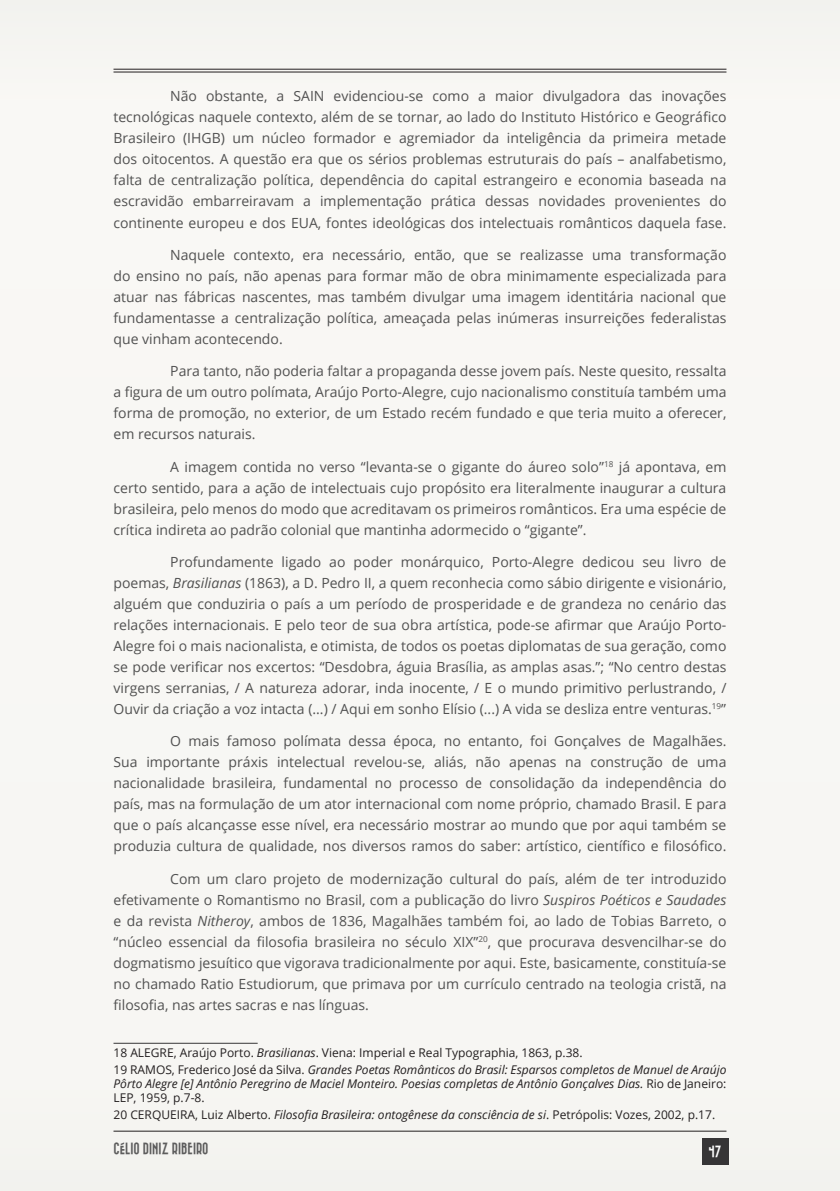
<style>
.page{position:relative;width:840px;height:1191px;background:#fff}
.page>*{position:absolute;margin:0;border:0;box-sizing:border-box;transform-origin:0 0}
.TEXTO{font:14px/21px "Open Sans";color:#515151;text-align:justify}
.t1{font:italic 12px/14px "Open Sans";color:#231f20;text-align:justify}
.t2{font:12px "Open Sans";color:#231f20}
.t3{font:12px "Bazar";color:#5d5d5d}
.t4{font:12px "Bazar";color:#fff}
.s1{font-style:italic}
.s2{font-style:normal}
</style>
<div class="page">
<div style="left:0;top:0;width:839px;height:1190px;background:#f8f7f4"></div>
<hr style="left:113px;top:69px;width:613px;height:1px;background:#231f20">
<hr style="left:113px;top:72px;width:613px;height:1px;background:#231f20">
<hr style="left:113px;top:1130px;width:613px;height:1px;background:#231f20">
<div style="left:701px;top:1138px;width:27px;height:27px;background:#363536"></div>
<hr style="left:113px;top:1043px;width:144px;height:1px;background:#363536">
<p class="TEXTO" style="left:113px;top:85px;width:614px;text-indent:57px">Não obstante, a SAIN evidenciou-se como a maior divulgadora das inovações tecnológicas naquele contexto, além de se tornar, ao lado do Instituto Histórico e Geográfico Brasileiro (IHGB) um núcleo formador e agremiador da inteligência da primeira metade dos oitocentos. A questão era que os sérios problemas estruturais do país – analfabetismo, falta de centralização política, dependência do capital estrangeiro e economia baseada na escravidão embarreiravam a implementação prática dessas novidades provenientes do continente europeu e dos EUA, fontes ideológicas dos intelectuais românticos daquela fase.</p>
<p class="TEXTO" style="left:113px;top:244px;width:614px;text-indent:57px">Naquele contexto, era necessário, então, que se realizasse uma transformação do ensino no país, não apenas para formar mão de obra minimamente especializada para atuar nas fábricas nascentes, mas também divulgar uma imagem identitária nacional que fundamentasse a centralização política, ameaçada pelas inúmeras insurreições federalistas que vinham acontecendo.</p>
<p class="TEXTO" style="left:113px;top:360px;width:614px;text-indent:57px">Para tanto, não poderia faltar a propaganda desse jovem país. Neste quesito, ressalta a figura de um outro polímata, Araújo Porto-Alegre, cujo nacionalismo constituía também uma forma de promoção, no exterior, de um Estado recém fundado e que teria muito a oferecer, em recursos naturais.</p>
<p class="TEXTO" style="left:113px;top:455px;width:614px;text-indent:57px">A imagem contida no verso “levanta-se o gigante do áureo solo”<sup>18</sup> já apontava, em certo sentido, para a ação de intelectuais cujo propósito era literalmente inaugurar a cultura brasileira, pelo menos do modo que acreditavam os primeiros românticos. Era uma espécie de crítica indireta ao padrão colonial que mantinha adormecido o “gigante”.</p>
<p class="TEXTO" style="left:113px;top:551px;width:614px;text-indent:57px">Profundamente ligado ao poder monárquico, Porto-Alegre dedicou seu livro de poemas, <span class="s1">Brasilianas</span> (1863), a D. Pedro II, a quem reconhecia como sábio dirigente e visionário, alguém que conduziria o país a um período de prosperidade e de grandeza no cenário das relações internacionais. E pelo teor de sua obra artística, pode-se afirmar que Araújo Porto-Alegre foi o mais nacionalista, e otimista, de todos os poetas diplomatas de sua geração, como se pode verificar nos excertos: “Desdobra, águia Brasília, as amplas asas.”; “No centro destas virgens serranias, / A natureza adorar, inda inocente, / E o mundo primitivo perlustrando, / Ouvir da criação a voz intacta (...) / Aqui em sonho Elísio (...) A vida se desliza entre venturas.<sup>19</sup>”</p>
<p class="TEXTO" style="left:113px;top:730px;width:614px;text-indent:57px">O mais famoso polímata dessa época, no entanto, foi Gonçalves de Magalhães.<br>Sua importante práxis intelectual revelou-se, aliás, não apenas na construção de uma nacionalidade brasileira, fundamental no processo de consolidação da independência do país, mas na formulação de um ator internacional com nome próprio, chamado Brasil. E para que o país alcançasse esse nível, era necessário mostrar ao mundo que por aqui também se produzia cultura de qualidade, nos diversos ramos do saber: artístico, científico e filosófico.</p>
<p class="TEXTO" style="left:113px;top:868px;width:614px;text-indent:57px">Com um claro projeto de modernização cultural do país, além de ter introduzido efetivamente o Romantismo no Brasil, com a publicação do livro <span class="s1">Suspiros Poéticos e Saudades </span>e da revista <span class="s1">Nitheroy</span>, ambos de 1836, Magalhães também foi, ao lado de Tobias Barreto, o “núcleo essencial da filosofia brasileira no século XIX”<sup>20</sup>, que procurava desvencilhar-se do dogmatismo jesuítico que vigorava tradicionalmente por aqui. Este, basicamente, constituía-se no chamado Ratio Estudiorum, que primava por um currículo centrado na teologia cristã, na filosofia, nas artes sacras e nas línguas.</p>
<p class="t2" style="left:113px;top:1044px;width:470px">18 ALEGRE, Araújo Porto. <span class="s1">Brasilianas</span>. Viena: Imperial e Real Typographia, 1863, p.38.</p>
<p class="t1" style="left:113px;top:1062px;width:614px"><span class="s2">19 RAMOS, Frederico José da Silva.</span> Grandes Poetas Românticos do Brasil: Esparsos completos de Manuel de Araújo Pôrto Alegre [e] Antônio Peregrino de Maciel Monteiro. Poesias completas de Antônio Gonçalves Dias. <span class="s2">Rio de Janeiro:<br>LEP, 1959, p.7-8.</span></p>
<p class="t2" style="left:113px;top:1106px;width:603px">20 CERQUEIRA, Luiz Alberto. <span class="s1">Filosofia Brasileira: ontogênese da consciência de si</span>. Petrópolis: Vozes, 2002, p.17.</p>
<p class="t3" style="left:113px;top:1142px;width:96px">CÉLIO DINIZ RIBEIRO</p>
<p class="t4" style="left:708px;top:1145px;width:15px">47</p>
</div>
